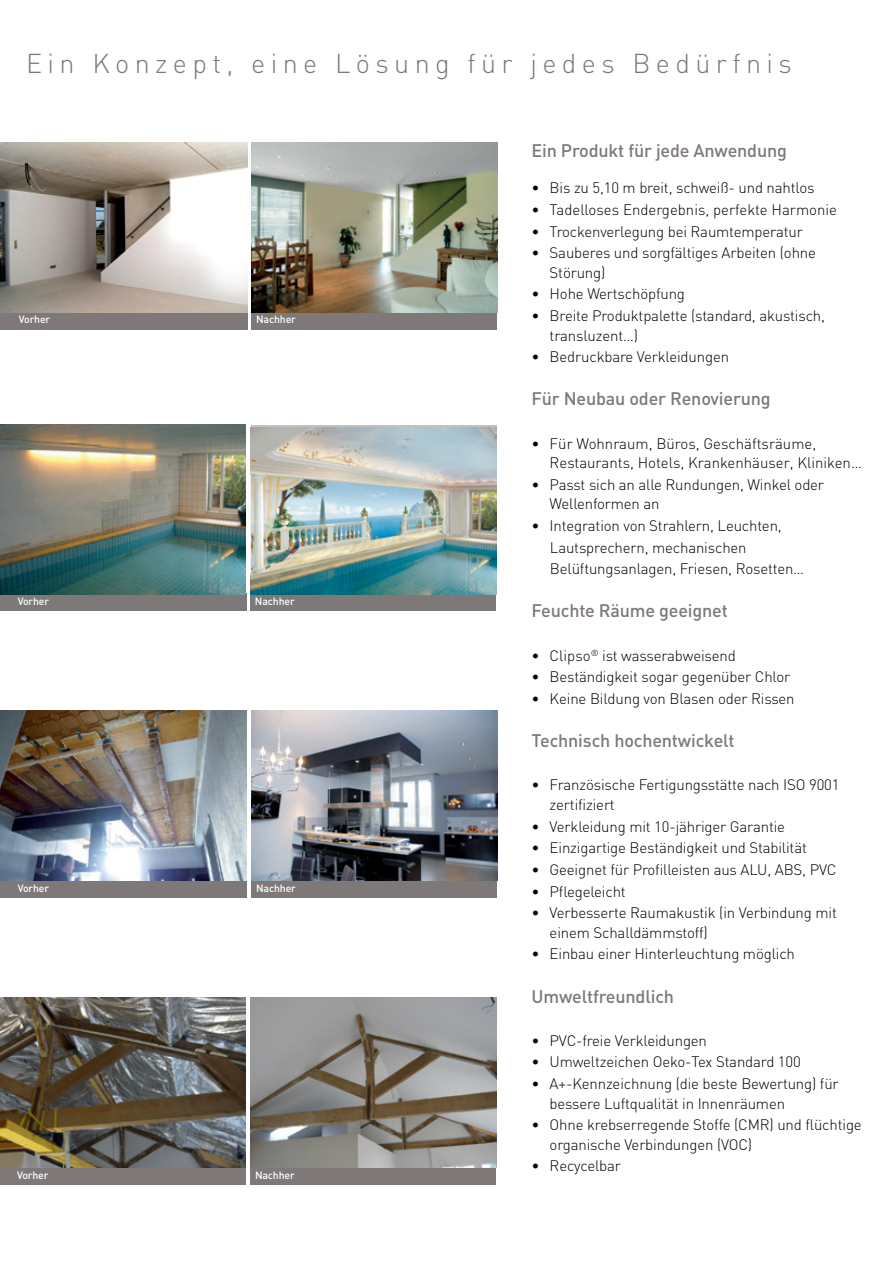
<style>
.page{position:relative;width:893px;height:1263px;background:#fff}
.page>*{position:absolute;margin:0;border:0;box-sizing:border-box;transform-origin:0 0}
.t1{font:300 27px "DIN";letter-spacing:.2em;color:#7f7879}
.t2{font:500 18px "DIN";letter-spacing:-.01em;color:#7f7879}
.t3{font:300 15px/19.5px "DIN";letter-spacing:-.01em;color:#000}
.t4{font:500 10.5px "DIN";letter-spacing:-.01em;color:#fff}
</style>
<div class="page">
<hr style="left:892px;top:0;width:1px;height:1263px;background:#7f7879">
<div style="left:0;top:594px;width:246px;height:17px;background:#7f7879"></div>
<div style="left:251px;top:594px;width:245px;height:17px;background:#7f7879"></div>
<div style="left:0;top:880px;width:246px;height:17px;background:#7f7879"></div>
<div style="left:252px;top:880px;width:245px;height:17px;background:#7f7879"></div>
<img style="left:0;top:710px;width:246px;height:170px">
<img style="left:252px;top:710px;width:245px;height:170px">
<div style="left:0;top:312px;width:247px;height:17px;background:#7f7879"></div>
<img style="left:0;top:142px;width:247px;height:170px">
<div style="left:252px;top:312px;width:245px;height:17px;background:#7f7879"></div>
<img style="left:252px;top:142px;width:245px;height:170px">
<img style="left:0;top:425px;width:246px;height:170px">
<img style="left:251px;top:428px;width:245px;height:166px">
<div style="left:0;top:1167px;width:246px;height:17px;background:#7e7879"></div>
<img style="left:0;top:997px;width:246px;height:170px">
<div style="left:251px;top:1167px;width:245px;height:17px;background:#7e7879"></div>
<img style="left:251px;top:997px;width:245px;height:170px">
<h1 class="t1" style="left:26px;top:46px;width:767px">Ein Konzept, eine Lösung für jedes Bedürfnis</h1>
<p class="t4" style="left:19px;top:313px;width:33px">Vorher</p>
<p class="t4" style="left:256px;top:313px;width:41px">Nachher</p>
<p class="t4" style="left:18px;top:595px;width:33px">Vorher</p>
<p class="t4" style="left:255px;top:595px;width:41px">Nachher</p>
<p class="t4" style="left:18px;top:881px;width:33px">Vorher</p>
<p class="t4" style="left:256px;top:881px;width:41px">Nachher</p>
<p class="t4" style="left:17px;top:1168px;width:33px">Vorher</p>
<p class="t4" style="left:255px;top:1168px;width:41px">Nachher</p>
<p class="t2" style="left:531px;top:139px;width:257px">Ein Produkt für jede Anwendung</p>
<p class="t3" style="left:531px;top:178px;width:284px">• Bis zu 5,10 m breit, schweiß- und nahtlos</p>
<p class="t3" style="left:531px;top:200px;width:307px">• Tadelloses Endergebnis, perfekte Harmonie</p>
<p class="t3" style="left:531px;top:221px;width:273px">• Trockenverlegung bei Raumtemperatur</p>
<p class="t3" style="left:550px;top:243px;width:268px;text-indent:-18px">• Sauberes und sorgfältiges Arbeiten (ohne<br>Störung)</p>
<p class="t3" style="left:531px;top:284px;width:155px">• Hohe Wertschöpfung</p>
<p class="t3" style="left:550px;top:306px;width:277px;text-indent:-18px">• Breite Produktpalette (standard, akustisch, transluzent…)</p>
<p class="t3" style="left:531px;top:347px;width:199px">• Bedruckbare Verkleidungen</p>
<p class="t2" style="left:531px;top:387px;width:241px">Für Neubau oder Renovierung</p>
<p class="t3" style="left:550px;top:433px;width:314px;text-indent:-18px">• Für Wohnraum, Büros, Geschäftsräume,<br>Restaurants, Hotels, Krankenhäuser, Kliniken…</p>
<p class="t3" style="left:550px;top:474px;width:276px;text-indent:-18px">• Passt sich an alle Rundungen, Winkel oder<br>Wellenformen an</p>
<p class="t3" style="left:550px;top:515px;width:256px;line-height:21.6px;text-indent:-18px">• Integration von Strahlern, Leuchten,<br>Lautsprechern, mechanischen<br>Belüftungsanlagen, Friesen, Rosetten…</p>
<p class="t2" style="left:531px;top:599px;width:198px">Feuchte Räume geeignet</p>
<p class="t3" style="left:531px;top:645px;width:206px">• Clipso<sup>®</sup> ist wasserabweisend</p>
<p class="t3" style="left:531px;top:667px;width:260px">• Beständigkeit sogar gegenüber Chlor</p>
<p class="t3" style="left:531px;top:689px;width:265px">• Keine Bildung von Blasen oder Rissen</p>
<p class="t2" style="left:531px;top:729px;width:205px">Technisch hochentwickelt</p>
<p class="t3" style="left:550px;top:775px;width:291px;text-indent:-18px">• Französische Fertigungsstätte nach ISO 9001 zertifiziert</p>
<p class="t3" style="left:531px;top:816px;width:255px">• Verkleidung mit 10-jähriger Garantie</p>
<p class="t3" style="left:531px;top:838px;width:277px">• Einzigartige Beständigkeit und Stabilität</p>
<p class="t3" style="left:531px;top:859px;width:306px">• Geeignet für Profilleisten aus ALU, ABS, PVC</p>
<p class="t3" style="left:531px;top:881px;width:96px">• Pflegeleicht</p>
<p class="t3" style="left:550px;top:903px;width:289px;text-indent:-18px">• Verbesserte Raumakustik (in Verbindung mit einem Schalldämmstoff)</p>
<p class="t3" style="left:531px;top:944px;width:265px">• Einbau einer Hinterleuchtung möglich</p>
<p class="t2" style="left:531px;top:984px;width:144px">Umweltfreundlich</p>
<p class="t3" style="left:531px;top:1030px;width:177px">• PVC-freie Verkleidungen</p>
<p class="t3" style="left:531px;top:1052px;width:271px">• Umweltzeichen Oeko-Tex Standard 100</p>
<p class="t3" style="left:550px;top:1074px;width:291px;text-indent:-18px">• A+-Kennzeichnung (die beste Bewertung) für bessere Luftqualität in Innenräumen</p>
<p class="t3" style="left:550px;top:1115px;width:314px;text-indent:-18px">• Ohne krebserregende Stoffe (CMR) und flüchtige organische Verbindungen (VOC)</p>
<p class="t3" style="left:531px;top:1156px;width:91px">• Recycelbar</p>
</div>
